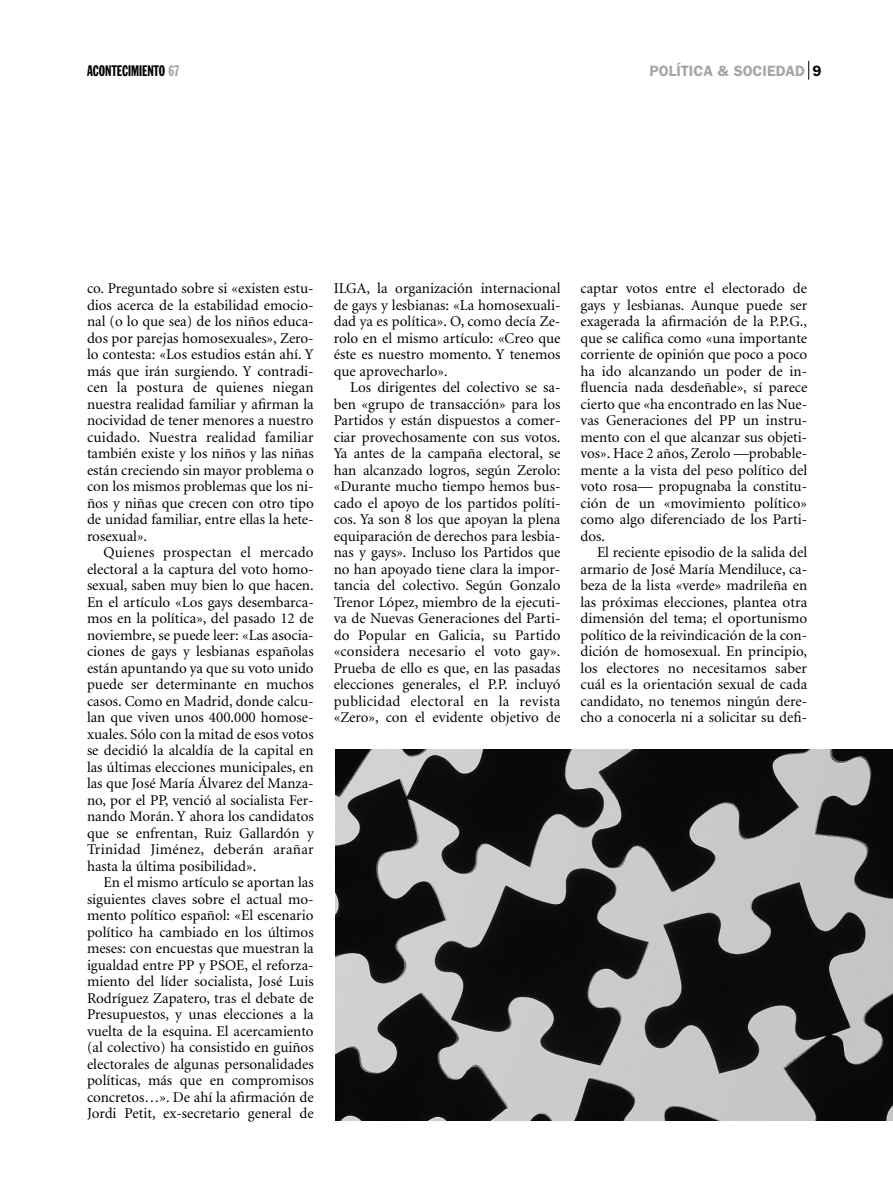
<style>
.page{position:relative;width:893px;height:1190px;background:#fff}
.page>*{position:absolute;margin:0;border:0;box-sizing:border-box;transform-origin:0 0}
.t1{font:15px/16.5px "Minion";color:#000;text-align:justify}
.t2{font:600 15px "Franklin Gothic";color:#a7a4a5}
.t3{font:15px "Franklin Gothic Extra Cond";color:#000}
.s1{color:#a7a4a5}
.s2{color:#000}
</style>
<div class="page">
<svg style="left:808px;top:61px;width:1px;height:19px"></svg>
<img style="left:335px;top:749px;width:557px;height:371px">
<p class="t3" style="left:87px;top:65px;width:94px">ACONTECIMIENTO <span class="s1">67</span></p>
<p class="t2" style="left:649px;top:65px;width:173px">POLÍTICA &amp; SOCIEDAD <span class="s2">9</span></p>
<p class="t1" style="left:87px;top:281px;width:228px">co. Preguntado sobre si «existen estu&shy;dios acerca de la estabilidad emocio&shy;nal (o lo que sea) de los niños educa&shy;dos por parejas homosexuales», Zero&shy;lo contesta: «Los estudios están ahí. Y más que irán surgiendo. Y contradi&shy;cen la postura de quienes niegan nuestra realidad familiar y afirman la nocividad de tener menores a nuestro cuidado. Nuestra realidad familiar también existe y los niños y las niñas están creciendo sin mayor problema o con los mismos problemas que los ni&shy;ños y niñas que crecen con otro tipo de unidad familiar, entre ellas la hete&shy;rosexual».</p>
<p class="t1" style="left:87px;top:545px;width:228px;text-indent:17px">Quienes prospectan el mercado electoral a la captura del voto homo&shy;sexual, saben muy bien lo que hacen.<br>En el artículo «Los gays desembarca&shy;mos en la política», del pasado 12 de noviembre, se puede leer: «Las asocia&shy;ciones de gays y lesbianas españolas están apuntando ya que su voto unido puede ser determinante en muchos casos. Como en Madrid, donde calcu&shy;lan que viven unos 400.000 homose&shy;xuales. Sólo con la mitad de esos votos se decidió la alcaldía de la capital en las últimas elecciones municipales, en las que José María Álvarez del Manza&shy;no, por el PP, venció al socialista Fer&shy;nando Morán. Y ahora los candidatos que se enfrentan, Ruiz Gallardón y Trinidad Jiménez, deberán arañar hasta la última posibilidad».</p>
<p class="t1" style="left:87px;top:875px;width:228px;text-indent:17px">En el mismo artículo se aportan las siguientes claves sobre el actual mo&shy;mento político español: «El escenario político ha cambiado en los últimos meses: con encuestas que muestran la igualdad entre PP y PSOE, el reforza&shy;miento del líder socialista, José Luis Rodríguez Zapatero, tras el debate de Presupuestos, y unas elecciones a la vuelta de la esquina. El acercamiento (al colectivo) ha consistido en guiños electorales de algunas personalidades políticas, más que en compromisos concretos…». De ahí la afirmación de Jordi Petit, ex-secretario general de</p>
<p class="t1" style="left:334px;top:281px;width:228px">ILGA, la organización internacional de gays y lesbianas: «La homosexuali&shy;dad ya es política». O, como decía Ze&shy;rolo en el mismo artículo: «Creo que éste es nuestro momento. Y tenemos que aprovecharlo».</p>
<p class="t1" style="left:334px;top:380px;width:228px;text-indent:17px">Los dirigentes del colectivo se sa&shy;ben «grupo de transacción» para los Partidos y están dispuestos a comer&shy;ciar provechosamente con sus votos.<br>Ya antes de la campaña electoral, se han alcanzado logros, según Zerolo: «Durante mucho tiempo hemos bus&shy;cado el apoyo de los partidos políti&shy;cos. Ya son 8 los que apoyan la plena equiparación de derechos para lesbia&shy;nas y gays». Incluso los Partidos que no han apoyado tiene clara la impor&shy;tancia del colectivo. Según Gonzalo Trenor López, miembro de la ejecuti&shy;va de Nuevas Generaciones del Parti&shy;do Popular en Galicia, su Partido «considera necesario el voto gay».<br>Prueba de ello es que, en las pasadas elecciones generales, el P.P. incluyó publicidad electoral en la revista «Zero», con el evidente objetivo de</p>
<p class="t1" style="left:580px;top:281px;width:228px">captar votos entre el electorado de gays y lesbianas. Aunque puede ser exagerada la afirmación de la P.P.G., que se califica como «una importante corriente de opinión que poco a poco ha ido alcanzando un poder de in&shy;fluencia nada desdeñable», sí parece cierto que «ha encontrado en las Nue&shy;vas Generaciones del PP un instru&shy;mento con el que alcanzar sus objeti&shy;vos». Hace 2 años, Zerolo —probable&shy;mente a la vista del peso político del voto rosa— propugnaba la constitu&shy;ción de un «movimiento político» como algo diferenciado de los Parti&shy;dos.</p>
<p class="t1" style="left:580px;top:545px;width:228px;text-indent:17px">El reciente episodio de la salida del armario de José María Mendiluce, ca&shy;beza de la lista «verde» madrileña en las próximas elecciones, plantea otra dimensión del tema; el oportunismo político de la reivindicación de la con&shy;dición de homosexual. En principio, los electores no necesitamos saber cuál es la orientación sexual de cada candidato, no tenemos ningún dere&shy;cho a conocerla ni a solicitar su defi-</p>
</div>
